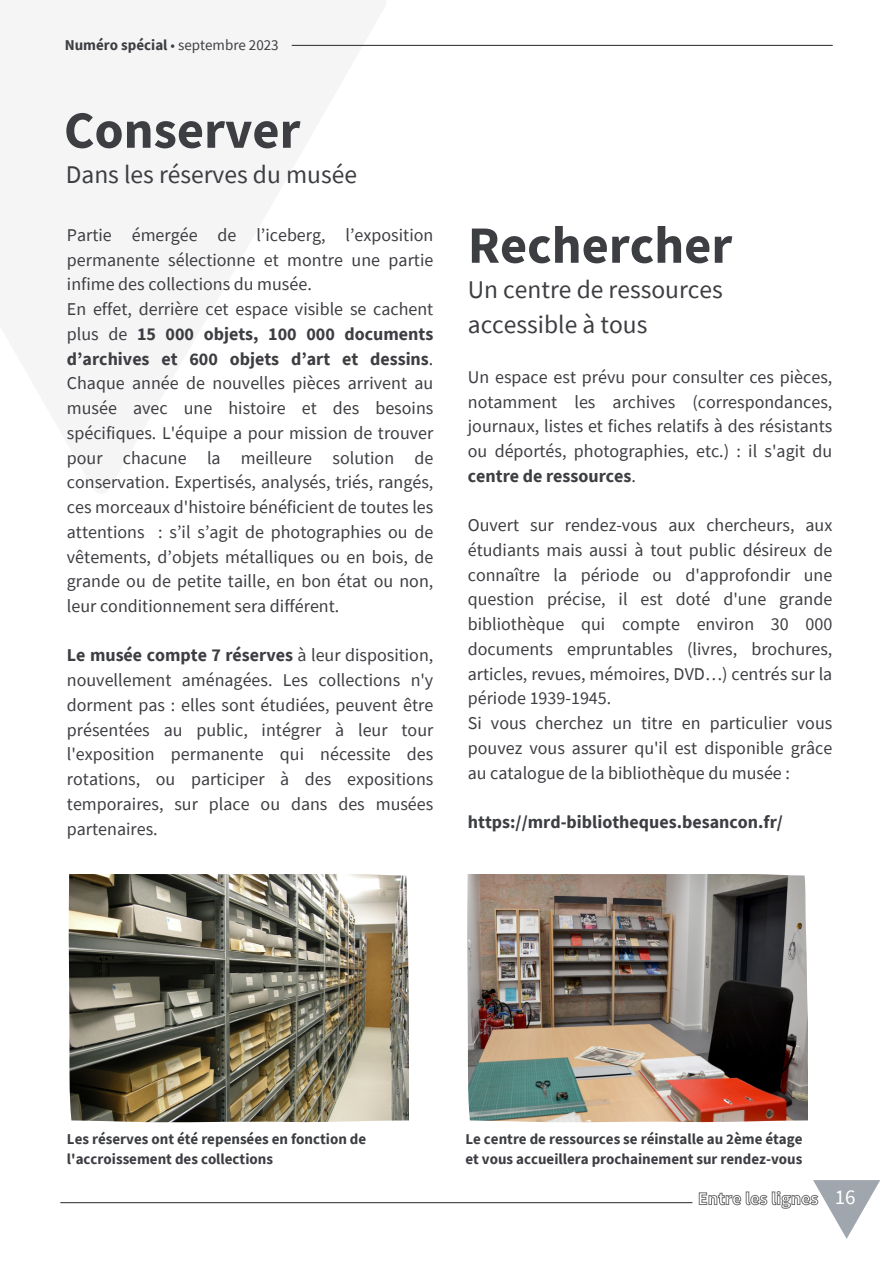
<style>
.page{position:relative;width:893px;height:1264px;background:#fff}
.page>*{position:absolute;margin:0;border:0;box-sizing:border-box;transform-origin:0 0}
.t1{font:700 52.5px "Source Sans Pro";color:#3d3e42}
.t2{font:25.5px/34.8px "Source Sans Pro";color:#3d3e42}
.t3{font:21px "Source Sans Pro";color:#fff}
.t4{font:18px/24.8px "Source Sans Pro";color:#3d3e42;text-align:justify}
.t5{font:700 18px "Source Sans Pro";color:#3d3e42}
.t6{font:700 15px/20.2px "Source Sans Pro";color:#3d3e42}
.t7{font:15px "Source Sans Pro";color:#3d3e42}
.s1{font-weight:700}
</style>
<div class="page">
<hr style="left:60px;top:1201px;width:632px;height:2px;background:#3d3e42">
<svg style="left:698px;top:1180px;width:182px;height:58px"></svg>
<img style="left:467px;top:874px;width:340px;height:248px">
<img style="left:69px;top:874px;width:340px;height:248px">
<hr style="left:292px;top:45px;width:540px;height:1px;background:#3d3e42">
<p class="t7" style="left:65px;top:35px;width:215px"><span class="s1">Numéro spécial</span> • septembre 2023</p>
<p class="t1" style="left:64px;top:96px;width:238px">Conserver</p>
<p class="t2" style="left:66px;top:157px;width:292px">Dans les réserves du musée</p>
<p class="t4" style="left:67px;top:222px;width:368px">Partie émergée de l’iceberg, l’exposition permanente sélectionne et montre une partie infime des collections du musée.</p>
<p class="t4" style="left:67px;top:296px;width:368px">En effet, derrière cet espace visible se cachent plus de <span class="s1">15 000 objets, 100 000 documents d’archives et 600 objets d’art et dessins</span>.<br>Chaque année de nouvelles pièces arrivent au musée avec une histoire et des besoins spécifiques. L'équipe a pour mission de trouver pour chacune la meilleure solution de conservation. Expertisés, analysés, triés, rangés, ces morceaux d'histoire bénéficient de toutes les attentions : s’il s’agit de photographies ou de vêtements, d’objets métalliques ou en bois, de grande ou de petite taille, en bon état ou non, leur conditionnement sera différent.</p>
<p class="t4" style="left:67px;top:642px;width:368px"><span class="s1">Le musée compte 7 réserves</span> à leur disposition, nouvellement aménagées. Les collections n'y dorment pas : elles sont étudiées, peuvent être présentées au public, intégrer à leur tour l'exposition permanente qui nécessite des rotations, ou participer à des expositions temporaires, sur place ou dans des musées partenaires.</p>
<p class="t1" style="left:468px;top:211px;width:266px">Rechercher</p>
<p class="t2" style="left:468px;top:271px;width:256px">Un centre de ressources accessible à tous</p>
<p class="t4" style="left:468px;top:364px;width:366px">Un espace est prévu pour consulter ces pièces, notamment les archives (correspondances, journaux, listes et fiches relatifs à des résistants ou déportés, photographies, etc.) : il s'agit du <span class="s1">centre de ressources</span>.</p>
<p class="t4" style="left:468px;top:512px;width:366px">Ouvert sur rendez-vous aux chercheurs, aux étudiants mais aussi à tout public désireux de connaître la période ou d'approfondir une question précise, il est doté d'une grande bibliothèque qui compte environ 30 000 documents empruntables (livres, brochures, articles, revues, mémoires, DVD…) centrés sur la période 1939-1945.</p>
<p class="t4" style="left:468px;top:710px;width:366px">Si vous cherchez un titre en particulier vous pouvez vous assurer qu'il est disponible grâce au catalogue de la bibliothèque du musée :</p>
<p class="t5" style="left:468px;top:810px;width:316px">https://mrd-bibliotheques.besancon.fr/</p>
<p class="t6" style="left:67px;top:1128px;width:301px">Les réserves ont été repensées en fonction de l'accroissement des collections</p>
<p class="t6" style="left:465px;top:1128px;width:339px">Le centre de ressources se réinstalle au 2ème étage et vous accueillera prochainement sur rendez-vous</p>
<p class="t3" style="left:834px;top:1182px;width:22px">16</p>
</div>
